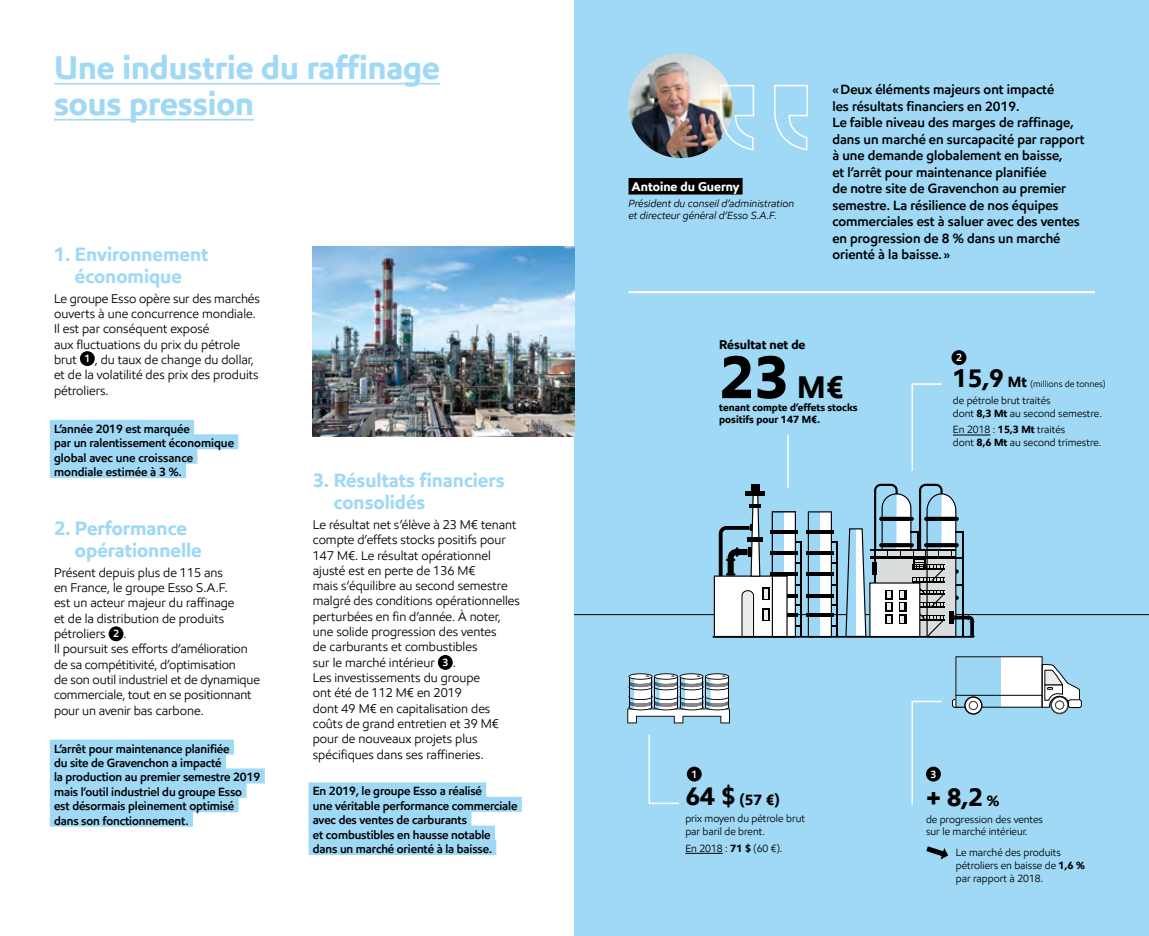
<style>
.page{position:relative;width:1149px;height:936px;background:#fff}
.page>*{position:absolute;margin:0;border:0;box-sizing:border-box;transform-origin:0 0}
.t1{font:700 60px "E Mprint";color:#000}
.t2{font:700 33px/36px "E Mprint";color:#9fd9f5}
.t3{font:700 25.5px "E Mprint";color:#000}
.t4{font:700 19.5px/22.5px "E Mprint";color:#9fd9f5}
.t5{font:700 15px "E Mprint";color:#000}
.t6{font:600 13.5px/16.5px "E Mprint";color:#000}
.t7{font:12.75px/15.3px "E Mprint";color:#000}
.t8{font:700 12.75px "E Mprint";color:#fff}
.t9{font:700 12.75px "E Mprint";color:#000}
.t10{font:600 12px/14.4px "E Mprint";letter-spacing:-.01em;color:#000}
.t11{font:10.5px/12.6px "E Mprint";color:#000}
.t12{font:italic 10.5px/12px "E Mprint";color:#000}
.t13{font:700 10.5px/12.6px "E Mprint";color:#000}
.t14{font:600 10.5px "E Mprint";color:#fff}
.t15{font:9px "E Mprint";color:#000}
.s1{font-weight:600;font-size:10.5px;color:#fff}
.s2{font-size:31.5px}
.s3{font-weight:700;font-size:25.5px}
.s4{font-weight:700;font-size:15px}
.s5{font-weight:700}
.s6{font-size:25.5px}
.s7{font-size:15px}
</style>
<div class="page">
<div style="left:574px;top:0;width:574px;height:935px;background:#9fd9f5"></div>
<hr style="left:54px;top:83px;width:386px;height:1px;background:#9fd9f5">
<hr style="left:54px;top:119px;width:200px;height:1px;background:#9fd9f5">
<div style="left:308px;top:782px;width:178px;height:15px;background:#9fd9f5"></div>
<div style="left:308px;top:796px;width:213px;height:15px;background:#9fd9f5"></div>
<div style="left:308px;top:811px;width:163px;height:15px;background:#9fd9f5"></div>
<div style="left:308px;top:825px;width:187px;height:15px;background:#9fd9f5"></div>
<div style="left:308px;top:840px;width:188px;height:15px;background:#9fd9f5"></div>
<div style="left:50px;top:739px;width:184px;height:15px;background:#9fd9f5"></div>
<div style="left:50px;top:754px;width:176px;height:15px;background:#9fd9f5"></div>
<div style="left:50px;top:768px;width:215px;height:15px;background:#9fd9f5"></div>
<div style="left:50px;top:782px;width:196px;height:15px;background:#9fd9f5"></div>
<div style="left:50px;top:797px;width:188px;height:15px;background:#9fd9f5"></div>
<div style="left:50px;top:811px;width:143px;height:15px;background:#9fd9f5"></div>
<div style="left:50px;top:420px;width:144px;height:15px;background:#9fd9f5"></div>
<div style="left:50px;top:434px;width:188px;height:15px;background:#9fd9f5"></div>
<div style="left:50px;top:448px;width:147px;height:15px;background:#9fd9f5"></div>
<div style="left:50px;top:463px;width:136px;height:15px;background:#9fd9f5"></div>
<div style="left:80px;top:351px;width:15px;height:15px;background:#000;border-radius:50%"></div>
<div style="left:109px;top:626px;width:14px;height:15px;background:#000;border-radius:50%"></div>
<div style="left:438px;top:655px;width:14px;height:14px;background:#000;border-radius:50%"></div>
<div style="left:628px;top:178px;width:114px;height:16px;background:#000"></div>
<hr style="left:628px;top:291px;width:466px;height:2px;background:#fff">
<div style="left:955px;top:656px;width:86px;height:51px;background:#fff"></div>
<div style="left:956px;top:657px;width:44px;height:49px;background:#9cd8f5"></div>
<hr style="left:574px;top:614px;width:574px;height:1px;background:#000">
<svg style="left:627px;top:673px;width:102px;height:50px"></svg>
<div style="left:1067px;top:699px;width:14px;height:8px;border:1px solid #000;border-radius:2px"></div>
<svg style="left:1040px;top:663px;width:39px;height:51px"></svg>
<hr style="left:955px;top:695px;width:86px;height:1px;background:#000">
<svg style="left:952px;top:696px;width:30px;height:18px"></svg>
<div style="left:772px;top:512px;width:23px;height:124px;background:#fff"></div>
<div style="left:772px;top:512px;width:11px;height:97px;background:#9cd8f5"></div>
<hr style="left:769px;top:594px;width:28px;height:3px;background:#000">
<hr style="left:769px;top:613px;width:28px;height:4px;background:#000">
<hr style="left:870px;top:556px;width:85px;height:3px;background:#000">
<hr style="left:870px;top:549px;width:85px;height:1px;background:#000">
<hr style="left:872px;top:561px;width:4px;height:13px;background:#000">
<div style="left:808px;top:512px;width:23px;height:124px;background:#fff"></div>
<hr style="left:800px;top:541px;width:1px;height:95px;background:#000">
<hr style="left:836px;top:541px;width:1px;height:95px;background:#000">
<div style="left:714px;top:576px;width:72px;height:60px;background:#fff"></div>
<div style="left:713px;top:575px;width:74px;height:62px;border:1px solid #000"></div>
<div style="left:869px;top:583px;width:50px;height:53px;background:linear-gradient(to bottom,#fff,#fff)"></div>
<hr style="left:745px;top:491px;width:19px;height:4px;background:#000">
<div style="left:747px;top:537px;width:15px;height:5px;background:#000"></div>
<div style="left:751px;top:484px;width:8px;height:7px;background:#000"></div>
<svg style="left:718px;top:495px;width:42px;height:82px"></svg>
<svg style="left:762px;top:587px;width:7px;height:13px"></svg>
<svg style="left:763px;top:589px;width:4px;height:9px"></svg>
<svg style="left:762px;top:608px;width:7px;height:13px"></svg>
<svg style="left:763px;top:610px;width:4px;height:9px"></svg>
<hr style="left:769px;top:530px;width:28px;height:3px;background:#000">
<hr style="left:769px;top:551px;width:28px;height:4px;background:#000">
<hr style="left:769px;top:572px;width:28px;height:4px;background:#000">
<div style="left:808px;top:512px;width:11px;height:124px;background:#9cd8f5"></div>
<div style="left:807px;top:511px;width:24px;height:126px;border:1px solid #000"></div>
<hr style="left:805px;top:530px;width:28px;height:3px;background:#000">
<svg style="left:806px;top:550px;width:27px;height:4px"></svg>
<hr style="left:805px;top:572px;width:28px;height:4px;background:#000">
<svg style="left:844px;top:528px;width:22px;height:108px"></svg>
<svg style="left:873px;top:483px;width:101px;height:155px"></svg>
<svg style="left:740px;top:590px;width:14px;height:46px"></svg>
<hr style="left:805px;top:594px;width:28px;height:3px;background:#000">
<hr style="left:805px;top:613px;width:28px;height:4px;background:#000">
<div style="left:771px;top:511px;width:24px;height:126px;border:1px solid #000"></div>
<hr style="left:712px;top:636px;width:261px;height:1px;background:#000">
<svg style="left:926px;top:846px;width:21px;height:13px"></svg>
<hr style="left:952px;top:434px;width:38px;height:1px;background:#000">
<div style="left:951px;top:350px;width:15px;height:15px;background:#000;border-radius:50%"></div>
<hr style="left:685px;top:853px;width:37px;height:1px;background:#000">
<div style="left:686px;top:766px;width:15px;height:15px;background:#000;border-radius:50%"></div>
<hr style="left:787px;top:435px;width:1px;height:53px;background:#fff">
<img style="left:628px;top:54px;width:104px;height:104px;border-radius:52px">
<svg style="left:911px;top:383px;width:31px;height:88px"></svg>
<svg style="left:648px;top:734px;width:31px;height:70px"></svg>
<svg style="left:911px;top:700px;width:31px;height:105px"></svg>
<svg style="left:719px;top:84px;width:89px;height:67px"></svg>
<img style="left:313px;top:246px;width:261px;height:191px">
<h2 class="t2" style="left:54px;top:49px;width:387px">Une industrie du raffinage sous pression</h2>
<h3 class="t4" style="left:54px;top:242px;width:156px;text-align:center">1. Environnement économique</h3>
<p class="t7" style="left:54px;top:290px;width:207px">Le groupe Esso opère sur des marchés ouverts à une concurrence mondiale.<br>Il est par conséquent exposé<br>aux fluctuations du prix du pétrole brut <span class="s1">1</span> , du taux de change du dollar, et de la volatilité des prix des produits pétroliers.</p>
<p class="t10" style="left:54px;top:421px;width:181px">L’année 2019 est marquée<br>par un ralentissement économique global avec une croissance mondiale estimée à 3 %.</p>
<h3 class="t4" style="left:75px;top:516px;width:128px;text-indent:-21px">2. Performance opérationnelle</h3>
<p class="t7" style="left:54px;top:564px;width:207px">Présent depuis plus de 115 ans<br>en France, le groupe Esso S.A.F.<br>est un acteur majeur du raffinage<br>et de la distribution de produits pétroliers <span class="s1">2</span> .<br>Il poursuit ses efforts d’amélioration de sa compétitivité, d’optimisation<br>de son outil industriel et de dynamique commerciale, tout en se positionnant pour un avenir bas carbone.</p>
<p class="t10" style="left:54px;top:741px;width:208px">L’arrêt pour maintenance planifiée<br>du site de Gravenchon a impacté<br>la production au premier semestre 2019 mais l’outil industriel du groupe Esso est désormais pleinement optimisé dans son fonctionnement.</p>
<h3 class="t4" style="left:333px;top:468px;width:172px;text-indent:-21px">3. Résultats financiers consolidés</h3>
<p class="t7" style="left:313px;top:516px;width:208px">Le résultat net s’élève à 23 M€ tenant compte d’effets stocks positifs pour<br>147 M€. Le résultat opérationnel ajusté est en perte de 136 M€<br>mais s’équilibre au second semestre malgré des conditions opérationnelles perturbées en fin d’année. À noter, une solide progression des ventes<br>de carburants et combustibles<br>sur le marché intérieur <span class="s1">3</span> .<br>Les investissements du groupe<br>ont été de 112 M€ en 2019<br>dont 49 M€ en capitalisation des coûts de grand entretien et 39 M€ pour de nouveaux projets plus spécifiques dans ses raffineries.</p>
<p class="t10" style="left:313px;top:783px;width:206px">En 2019, le groupe Esso a réalisé<br>une véritable performance commerciale avec des ventes de carburants<br>et combustibles en hausse notable dans un marché orienté à la baisse.</p>
<p class="t8" style="left:631px;top:178px;width:110px">Antoine du Guerny</p>
<p class="t12" style="left:628px;top:197px;width:167px">Président du conseil d’administration et directeur général d’Esso S.A.F.</p>
<p class="t6" style="left:832px;top:81px;width:254px">«Deux éléments majeurs ont impacté<br>les résultats financiers en 2019.<br>Le faible niveau des marges de raffinage, dans un marché en surcapacité par rapport à une demande globalement en baisse,<br>et l’arrêt pour maintenance planifiée<br>de notre site de Gravenchon au premier semestre. La résilience de nos équipes commerciales est à saluer avec des ventes en progression de 8 % dans un marché orienté à la baisse. »</p>
<p class="t9" style="left:719px;top:336px;width:88px">Résultat net de</p>
<h1 class="t1" style="left:719px;top:338px;width:126px">23 <span class="s2">M€</span></h1>
<p class="t13" style="left:719px;top:400px;width:140px">tenant compte d’effets stocks positifs pour 147 M€.</p>
<p class="t14" style="left:955px;top:350px;width:8px">2</p>
<p class="t15" style="left:952px;top:378px;width:154px"><span class="s3">15,9</span> <span class="s4">Mt</span> (millions de tonnes)</p>
<p class="t11" style="left:952px;top:394px;width:150px">de pétrole brut traités<br>dont <span class="s5">8,3 Mt</span> au second semestre.</p>
<p class="t11" style="left:952px;top:423px;width:150px">En 2018 : <span class="s5">15,3 Mt</span> traités<br>dont <span class="s5">8,6 Mt</span> au second trimestre.</p>
<p class="t14" style="left:691px;top:767px;width:8px">1</p>
<p class="t5" style="left:685px;top:790px;width:96px"><span class="s6">64 $</span> (57 €)</p>
<p class="t11" style="left:685px;top:812px;width:121px">prix moyen du pétrole brut par baril de brent.</p>
<p class="t11" style="left:685px;top:841px;width:99px">En 2018 : <span class="s5">71 $</span> (60 €).</p>
<p class="t14" style="left:930px;top:767px;width:8px">3</p>
<h3 class="t3" style="left:925px;top:780px;width:75px">+ 8,2 <span class="s7">%</span></h3>
<p class="t11" style="left:925px;top:812px;width:118px">de progression des ventes sur le marché intérieur.</p>
<p class="t11" style="left:955px;top:846px;width:130px">Le marché des produits pétroliers en baisse de <span class="s5">1,6 % </span>par rapport à 2018.</p>
</div>
